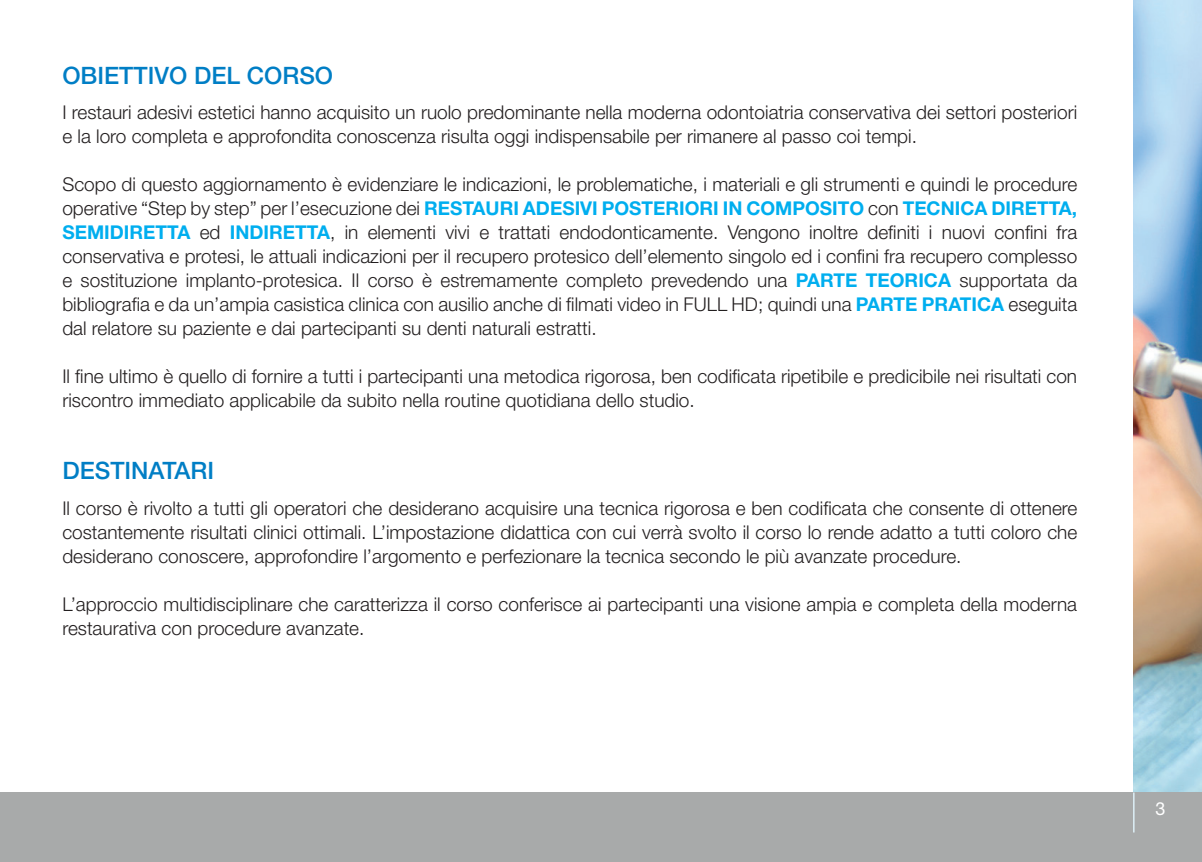
<style>
.page{position:relative;width:1202px;height:862px;background:#fff}
.page>*{position:absolute;margin:0;border:0;box-sizing:border-box;transform-origin:0 0}
.t1{font:500 24px "Helvetica Neue LT Std";color:#007ec5}
.t2{font:300 19px/24px "Helvetica Neue LT Std";color:#231f20}
.t3{font:18px "Helvetica Neue LT Std";color:#fff}
.s1{font-weight:700;color:#00aeef}
</style>
<div class="page">
<img style="left:1134px;top:0;width:68px;height:792px">
<div style="left:0;top:792px;width:1202px;height:70px;background:#a8aaaa"></div>
<hr style="left:1133px;top:792px;width:1px;height:40px;background:#e1f4fc">
<p class="t1" style="left:62px;top:61px;width:272px">OBIETTIVO DEL CORSO</p>
<p class="t2" style="left:62px;top:100px;width:1016px">I restauri adesivi estetici hanno acquisito un ruolo predominante nella moderna odontoiatria conservativa dei settori posteriori e la loro completa e approfondita conoscenza risulta oggi indispensabile per rimanere al passo coi tempi.</p>
<p class="t2" style="left:62px;top:172px;width:1016px;text-align:justify">Scopo di questo aggiornamento è evidenziare le indicazioni, le problematiche, i materiali e gli strumenti e quindi le procedure operative “Step by step” per l’esecuzione dei <span class="s1">RESTAURI ADESIVI POSTERIORI IN COMPOSITO</span> con <span class="s1">TECNICA DIRETTA, SEMIDIRETTA</span> ed <span class="s1">INDIRETTA</span>, in elementi vivi e trattati endodonticamente. Vengono inoltre definiti i nuovi confini fra conservativa e protesi, le attuali indicazioni per il recupero protesico dell’elemento singolo ed i confini fra recupero complesso e sostituzione implanto-protesica. Il corso è estremamente completo prevedendo una <span class="s1">PARTE TEORICA</span> supportata da bibliografia e da un’ampia casistica clinica con ausilio anche di filmati video in FULL HD; quindi una <span class="s1">PARTE PRATICA</span> eseguita dal relatore su paziente e dai partecipanti su denti naturali estratti.</p>
<p class="t2" style="left:62px;top:364px;width:1016px">Il fine ultimo è quello di fornire a tutti i partecipanti una metodica rigorosa, ben codificata ripetibile e predicibile nei risultati con riscontro immediato applicabile da subito nella routine quotidiana dello studio.</p>
<p class="t1" style="left:62px;top:456px;width:153px">DESTINATARI</p>
<p class="t2" style="left:62px;top:495px;width:1016px;text-align:justify">Il corso è rivolto a tutti gli operatori che desiderano acquisire una tecnica rigorosa e ben codificata che consente di ottenere costantemente risultati clinici ottimali. L’impostazione didattica con cui verrà svolto il corso lo rende adatto a tutti coloro che desiderano conoscere, approfondire l’argomento e perfezionare la tecnica secondo le più avanzate procedure.</p>
<p class="t2" style="left:62px;top:591px;width:1016px">L’approccio multidisciplinare che caratterizza il corso conferisce ai partecipanti una visione ampia e completa della moderna restaurativa con procedure avanzate.</p>
<p class="t3" style="left:1155px;top:798px;width:12px">3</p>
</div>
